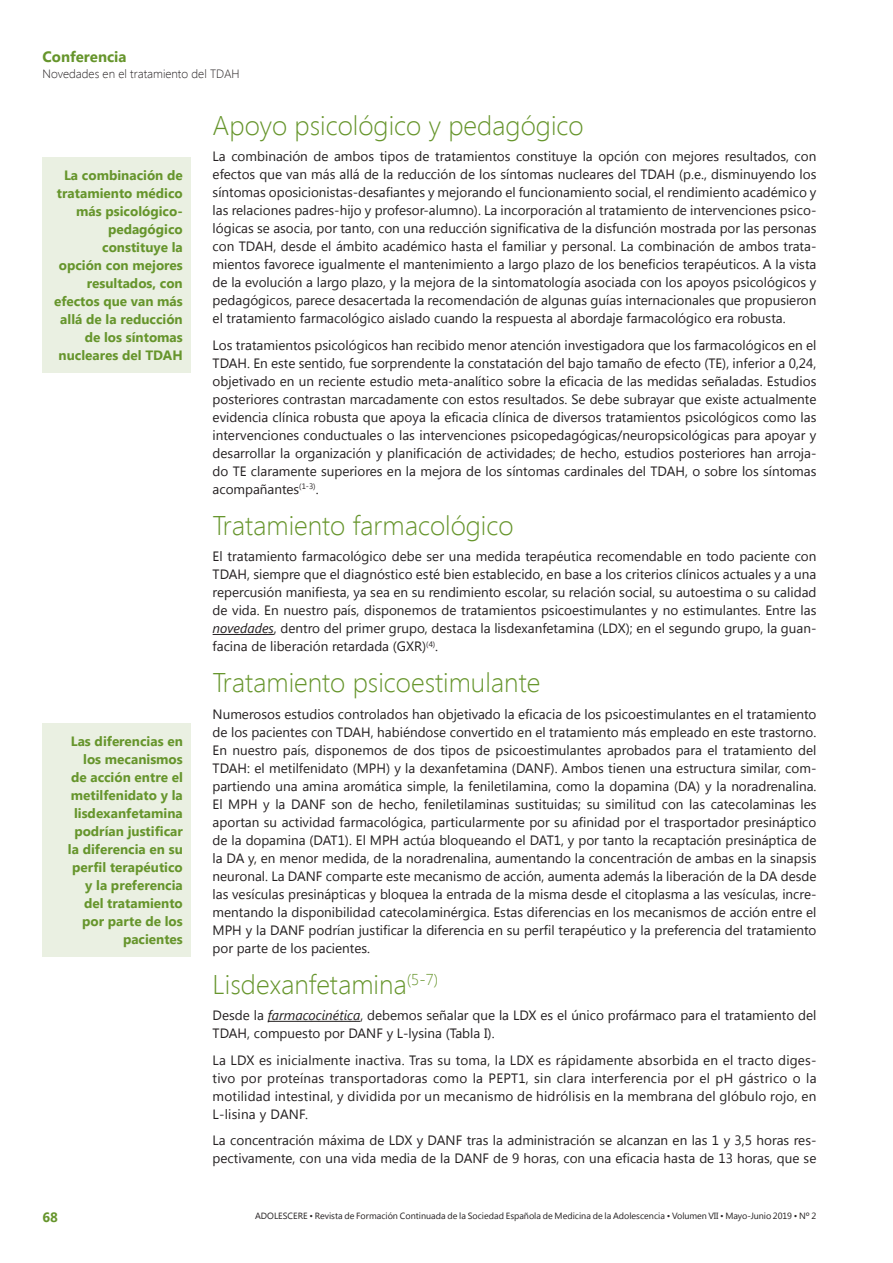
<style>
.page{position:relative;width:893px;height:1263px;background:#fff}
.page>*{position:absolute;margin:0;border:0;box-sizing:border-box;transform-origin:0 0}
._1nivel{font:300 27px "Segoe UI";color:#66952c}
.t1{font:700 15px "Segoe UI";color:#66952c}
.t2{font:13.5px/18px "Segoe UI";color:#231f20;text-align:justify}
.t3{font:700 13.5px/18px "Segoe UI";color:#66952c;text-align:right}
.t4{font:300 12px "Segoe UI";color:#231f20}
.t5{font:9px "Segoe UI";color:#231f20}
.s1{font-style:italic}
</style>
<div class="page">
<hr style="left:213px;top:634px;width:61px;height:1px;background:#231f20">
<hr style="left:268px;top:1021px;width:92px;height:1px;background:#231f20">
<div style="left:43px;top:157px;width:148px;height:216px;background:#eaf0e2"></div>
<div style="left:43px;top:723px;width:148px;height:234px;background:#eaf0e2"></div>
<p class="t1" style="left:43px;top:46px;width:86px">Conferencia</p>
<p class="t4" style="left:43px;top:66px;width:199px">Novedades en el tratamiento del TDAH</p>
<p class="t3" style="left:54px;top:165px;width:130px">La combinación de tratamiento médico más psicológico&shy;pedagógico constituye la<br>opción con mejores resultados, con efectos que van más allá de la reducción de los síntomas nucleares del TDAH</p>
<p class="t3" style="left:68px;top:731px;width:116px">Las diferencias en los mecanismos de acción entre el metilfenidato y la lisdexanfetamina podrían justificar la diferencia en su perfil terapéutico y la preferencia del tratamiento por parte de los pacientes</p>
<p class="_1nivel" style="left:213px;top:107px;width:373px">Apoyo psicológico y pedagógico</p>
<p class="t2" style="left:213px;top:147px;width:605px">La combinación de ambos tipos de tratamientos constituye la opción con mejores resultados, con efectos que van más allá de la reducción de los síntomas nucleares del TDAH (p.e., disminuyendo los síntomas oposicionistas-desafiantes y mejorando el funcionamiento social, el rendimiento académico y las relaciones padres-hijo y profesor-alumno). La incorporación al tratamiento de intervenciones psico&shy;lógicas se asocia, por tanto, con una reducción significativa de la disfunción mostrada por las personas con TDAH, desde el ámbito académico hasta el familiar y personal. La combinación de ambos trata&shy;mientos favorece igualmente el mantenimiento a largo plazo de los beneficios terapéuticos. A la vista de la evolución a largo plazo, y la mejora de la sintomatología asociada con los apoyos psicológicos y pedagógicos, parece desacertada la recomendación de algunas guías internacionales que propusieron el tratamiento farmacológico aislado cuando la respuesta al abordaje farmacológico era robusta.</p>
<p class="t2" style="left:213px;top:335px;width:605px">Los tratamientos psicológicos han recibido menor atención investigadora que los farmacológicos en el TDAH. En este sentido, fue sorprendente la constatación del bajo tamaño de efecto (TE), inferior a 0,24, objetivado en un reciente estudio meta-analítico sobre la eficacia de las medidas señaladas. Estudios posteriores contrastan marcadamente con estos resultados. Se debe subrayar que existe actualmente evidencia clínica robusta que apoya la eficacia clínica de diversos tratamientos psicológicos como las intervenciones conductuales o las intervenciones psicopedagógicas/neuropsicológicas para apoyar y desarrollar la organización y planificación de actividades; de hecho, estudios posteriores han arroja&shy;do TE claramente superiores en la mejora de los síntomas cardinales del TDAH, o sobre los síntomas acompañantes<sup>(1-3)</sup>.</p>
<p class="_1nivel" style="left:213px;top:507px;width:302px">Tratamiento farmacológico</p>
<p class="t2" style="left:213px;top:547px;width:605px">El tratamiento farmacológico debe ser una medida terapéutica recomendable en todo paciente con TDAH, siempre que el diagnóstico esté bien establecido, en base a los criterios clínicos actuales y a una repercusión manifiesta, ya sea en su rendimiento escolar, su relación social, su autoestima o su calidad de vida. En nuestro país, disponemos de tratamientos psicoestimulantes y no estimulantes. Entre las <span class="s1">novedades</span>, dentro del primer grupo, destaca la lisdexanfetamina (LDX); en el segundo grupo, la guan&shy;facina de liberación retardada (GXR)<sup>(4)</sup>.</p>
<p class="_1nivel" style="left:213px;top:664px;width:329px">Tratamiento psicoestimulante</p>
<p class="t2" style="left:213px;top:704px;width:605px">Numerosos estudios controlados han objetivado la eficacia de los psicoestimulantes en el tratamiento de los pacientes con TDAH, habiéndose convertido en el tratamiento más empleado en este trastorno.<br>En nuestro país, disponemos de dos tipos de psicoestimulantes aprobados para el tratamiento del TDAH: el metilfenidato (MPH) y la dexanfetamina (DANF). Ambos tienen una estructura similar, com&shy;partiendo una amina aromática simple, la feniletilamina, como la dopamina (DA) y la noradrenalina.<br>El MPH y la DANF son de hecho, feniletilaminas sustituidas; su similitud con las catecolaminas les aportan su actividad farmacológica, particularmente por su afinidad por el trasportador presináptico de la dopamina (DAT1). El MPH actúa bloqueando el DAT1, y por tanto la recaptación presináptica de la DA y, en menor medida, de la noradrenalina, aumentando la concentración de ambas en la sinapsis neuronal. La DANF comparte este mecanismo de acción, aumenta además la liberación de la DA desde las vesículas presinápticas y bloquea la entrada de la misma desde el citoplasma a las vesículas, incre&shy;mentando la disponibilidad catecolaminérgica. Estas diferencias en los mecanismos de acción entre el MPH y la DANF podrían justificar la diferencia en su perfil terapéutico y la preferencia del tratamiento por parte de los pacientes.</p>
<p class="_1nivel" style="left:213px;top:965px;width:227px">Lisdexanfetamina<sup>(5-7)</sup></p>
<p class="t2" style="left:213px;top:1006px;width:605px">Desde la <span class="s1">farmacocinética</span>, debemos señalar que la LDX es el único profármaco para el tratamiento del<br>TDAH, compuesto por DANF y L-lysina (Tabla I).</p>
<p class="t2" style="left:213px;top:1050px;width:605px">La LDX es inicialmente inactiva. Tras su toma, la LDX es rápidamente absorbida en el tracto diges&shy;tivo por proteínas transportadoras como la PEPT1, sin clara interferencia por el pH gástrico o la motilidad intestinal, y dividida por un mecanismo de hidrólisis en la membrana del glóbulo rojo, en L-lisina y DANF.</p>
<p class="t2" style="left:213px;top:1131px;width:605px">La concentración máxima de LDX y DANF tras la administración se alcanzan en las 1 y 3,5 horas res&shy;pectivamente, con una vida media de la DANF de 9 horas, con una eficacia hasta de 13 horas, que se</p>
<p class="t3" style="left:43px;top:1207px;width:17px">68</p>
<p class="t5" style="left:255px;top:1209px;width:563px">ADOLESCERE • Revista de Formación Continuada de la Sociedad Española de Medicina de la Adolescencia • Volumen VII • Mayo-Junio 2019 • Nº 2</p>
</div>
